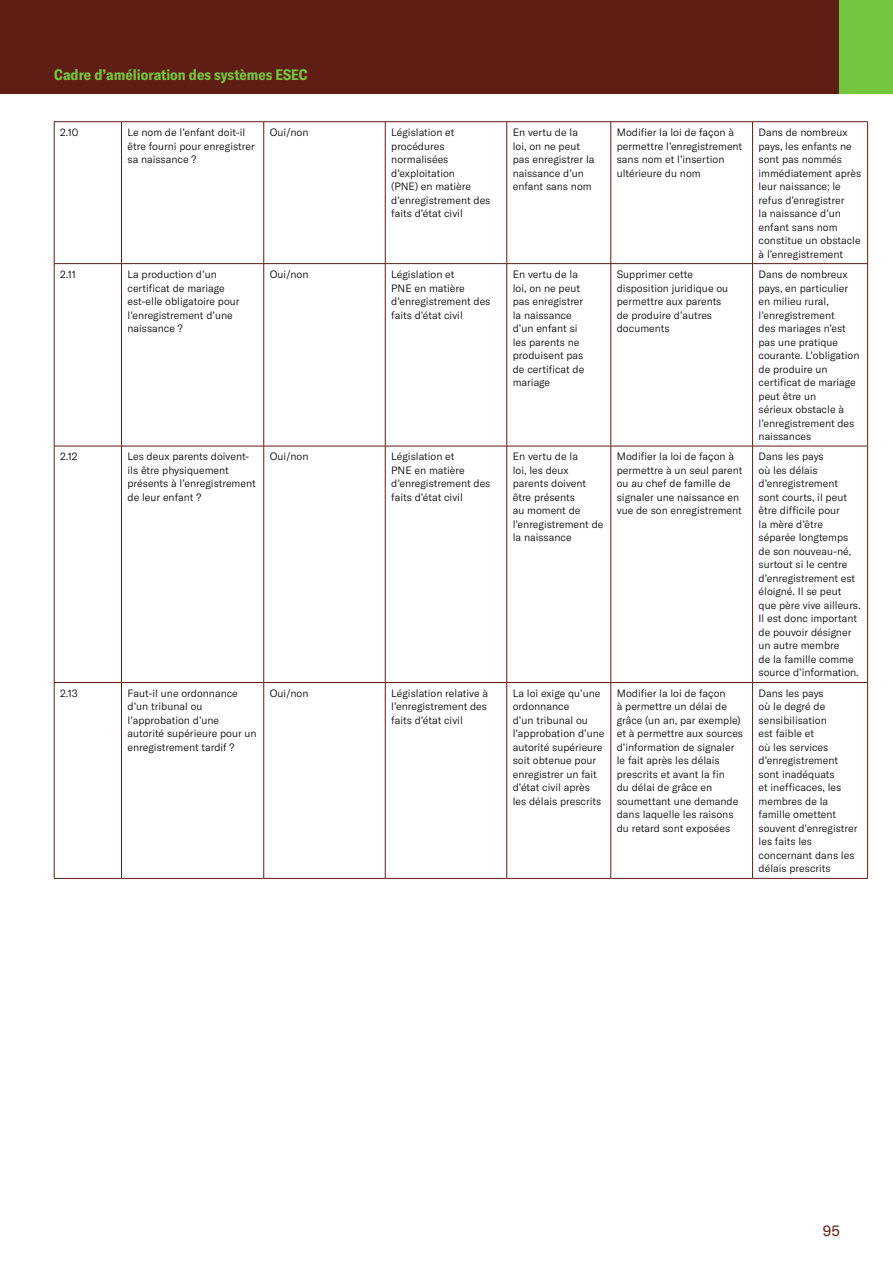
<style>
.page{position:relative;width:893px;height:1263px;background:#fff}
.page>*{position:absolute;margin:0;border:0;box-sizing:border-box;transform-origin:0 0}
.t1{font:700 condensed 15px "GT America";color:#74c53e}
.t2{font:15px "GT America";color:#5f1d14}
.Body_Charts_Small{font:300 10.5px/13.5px "GT America";color:#000}
</style>
<div class="page">
<div style="left:0;top:0;width:839px;height:94px;background:#5f1d14"></div>
<div style="left:839px;top:0;width:54px;height:94px;background:#74c53e"></div>
<hr style="left:54px;top:122px;width:1px;height:141px;background:#5f1d14">
<hr style="left:54px;top:264px;width:1px;height:182px;background:#5f1d14">
<hr style="left:54px;top:446px;width:1px;height:236px;background:#5f1d14">
<hr style="left:54px;top:683px;width:1px;height:195px;background:#5f1d14">
<hr style="left:121px;top:122px;width:1px;height:141px;background:#5f1d14">
<hr style="left:263px;top:122px;width:1px;height:141px;background:#5f1d14">
<hr style="left:385px;top:122px;width:1px;height:141px;background:#5f1d14">
<hr style="left:506px;top:122px;width:1px;height:141px;background:#5f1d14">
<hr style="left:610px;top:122px;width:1px;height:141px;background:#5f1d14">
<hr style="left:752px;top:122px;width:1px;height:141px;background:#5f1d14">
<hr style="left:867px;top:122px;width:1px;height:141px;background:#5f1d14">
<hr style="left:121px;top:264px;width:1px;height:182px;background:#5f1d14">
<hr style="left:263px;top:264px;width:1px;height:182px;background:#5f1d14">
<hr style="left:385px;top:264px;width:1px;height:182px;background:#5f1d14">
<hr style="left:506px;top:264px;width:1px;height:182px;background:#5f1d14">
<hr style="left:610px;top:264px;width:1px;height:182px;background:#5f1d14">
<hr style="left:752px;top:264px;width:1px;height:182px;background:#5f1d14">
<hr style="left:867px;top:264px;width:1px;height:182px;background:#5f1d14">
<hr style="left:121px;top:446px;width:1px;height:236px;background:#5f1d14">
<hr style="left:263px;top:446px;width:1px;height:236px;background:#5f1d14">
<hr style="left:385px;top:446px;width:1px;height:236px;background:#5f1d14">
<hr style="left:506px;top:446px;width:1px;height:236px;background:#5f1d14">
<hr style="left:610px;top:446px;width:1px;height:236px;background:#5f1d14">
<hr style="left:752px;top:446px;width:1px;height:236px;background:#5f1d14">
<hr style="left:867px;top:446px;width:1px;height:236px;background:#5f1d14">
<hr style="left:121px;top:683px;width:1px;height:195px;background:#5f1d14">
<hr style="left:263px;top:683px;width:1px;height:195px;background:#5f1d14">
<hr style="left:385px;top:683px;width:1px;height:195px;background:#5f1d14">
<hr style="left:506px;top:683px;width:1px;height:195px;background:#5f1d14">
<hr style="left:610px;top:683px;width:1px;height:195px;background:#5f1d14">
<hr style="left:752px;top:683px;width:1px;height:195px;background:#5f1d14">
<hr style="left:867px;top:683px;width:1px;height:195px;background:#5f1d14">
<hr style="left:54px;top:121px;width:68px;height:1px;background:#5f1d14">
<hr style="left:122px;top:121px;width:142px;height:1px;background:#5f1d14">
<hr style="left:264px;top:121px;width:121px;height:1px;background:#5f1d14">
<hr style="left:385px;top:121px;width:122px;height:1px;background:#5f1d14">
<hr style="left:507px;top:121px;width:104px;height:1px;background:#5f1d14">
<hr style="left:611px;top:121px;width:142px;height:1px;background:#5f1d14">
<hr style="left:753px;top:121px;width:115px;height:1px;background:#5f1d14">
<hr style="left:54px;top:263px;width:68px;height:1px;background:#5f1d14">
<hr style="left:122px;top:263px;width:142px;height:1px;background:#5f1d14">
<hr style="left:264px;top:263px;width:121px;height:1px;background:#5f1d14">
<hr style="left:385px;top:263px;width:122px;height:1px;background:#5f1d14">
<hr style="left:507px;top:263px;width:104px;height:1px;background:#5f1d14">
<hr style="left:611px;top:263px;width:142px;height:1px;background:#5f1d14">
<hr style="left:753px;top:263px;width:115px;height:1px;background:#5f1d14">
<hr style="left:54px;top:446px;width:68px;height:1px;background:#5f1d14">
<hr style="left:122px;top:446px;width:142px;height:1px;background:#5f1d14">
<hr style="left:264px;top:446px;width:121px;height:1px;background:#5f1d14">
<hr style="left:385px;top:446px;width:122px;height:1px;background:#5f1d14">
<hr style="left:507px;top:446px;width:104px;height:1px;background:#5f1d14">
<hr style="left:611px;top:446px;width:142px;height:1px;background:#5f1d14">
<hr style="left:753px;top:446px;width:115px;height:1px;background:#5f1d14">
<hr style="left:54px;top:682px;width:68px;height:1px;background:#5f1d14">
<hr style="left:122px;top:682px;width:142px;height:1px;background:#5f1d14">
<hr style="left:264px;top:682px;width:121px;height:1px;background:#5f1d14">
<hr style="left:385px;top:682px;width:122px;height:1px;background:#5f1d14">
<hr style="left:507px;top:682px;width:104px;height:1px;background:#5f1d14">
<hr style="left:611px;top:682px;width:142px;height:1px;background:#5f1d14">
<hr style="left:753px;top:682px;width:115px;height:1px;background:#5f1d14">
<hr style="left:54px;top:878px;width:68px;height:1px;background:#5f1d14">
<hr style="left:122px;top:878px;width:142px;height:1px;background:#5f1d14">
<hr style="left:264px;top:878px;width:121px;height:1px;background:#5f1d14">
<hr style="left:385px;top:878px;width:122px;height:1px;background:#5f1d14">
<hr style="left:507px;top:878px;width:104px;height:1px;background:#5f1d14">
<hr style="left:611px;top:878px;width:142px;height:1px;background:#5f1d14">
<hr style="left:753px;top:878px;width:115px;height:1px;background:#5f1d14">
<h1 class="t1" style="left:54px;top:65px;width:255px">Cadre d’amélioration des systèmes ESEC</h1>
<p class="Body_Charts_Small" style="left:60px;top:126px;width:20px">2.10</p>
<p class="Body_Charts_Small" style="left:128px;top:126px;width:129px">Le nom de l’enfant doit-il être fourni pour enregistrer sa naissance ?</p>
<p class="Body_Charts_Small" style="left:270px;top:126px;width:40px">Oui/non</p>
<p class="Body_Charts_Small" style="left:391px;top:126px;width:101px">Législation et procédures normalisées d’exploitation<br>(PNE) en matière d’enregistrement des faits d’état civil</p>
<p class="Body_Charts_Small" style="left:513px;top:126px;width:83px">En vertu de la<br>loi, on ne peut pas enregistrer la naissance d’un enfant sans nom</p>
<p class="Body_Charts_Small" style="left:617px;top:126px;width:127px">Modifier la loi de façon à permettre l’enregistrement sans nom et l’insertion ultérieure du nom</p>
<p class="Body_Charts_Small" style="left:759px;top:126px;width:104px">Dans de nombreux pays, les enfants ne sont pas nommés immédiatement après leur naissance; le refus d’enregistrer<br>la naissance d’un enfant sans nom constitue un obstacle à l’enregistrement</p>
<p class="Body_Charts_Small" style="left:60px;top:268px;width:17px">2.11</p>
<p class="Body_Charts_Small" style="left:128px;top:268px;width:114px">La production d’un certificat de mariage est-elle obligatoire pour l’enregistrement d’une naissance ?</p>
<p class="Body_Charts_Small" style="left:270px;top:268px;width:40px">Oui/non</p>
<p class="Body_Charts_Small" style="left:391px;top:268px;width:101px">Législation et<br>PNE en matière d’enregistrement des faits d’état civil</p>
<p class="Body_Charts_Small" style="left:513px;top:268px;width:73px">En vertu de la loi, on ne peut pas enregistrer la naissance d’un enfant si les parents ne produisent pas de certificat de mariage</p>
<p class="Body_Charts_Small" style="left:617px;top:268px;width:113px">Supprimer cette disposition juridique ou permettre aux parents de produire d’autres documents</p>
<p class="Body_Charts_Small" style="left:759px;top:268px;width:102px">Dans de nombreux pays, en particulier en milieu rural, l’enregistrement<br>des mariages n’est pas une pratique courante. L’obligation de produire un certificat de mariage peut être un<br>sérieux obstacle à l’enregistrement des naissances</p>
<p class="Body_Charts_Small" style="left:60px;top:450px;width:19px">2.12</p>
<p class="Body_Charts_Small" style="left:128px;top:450px;width:130px">Les deux parents doivent&shy;ils être physiquement présents à l’enregistrement de leur enfant ?</p>
<p class="Body_Charts_Small" style="left:270px;top:450px;width:40px">Oui/non</p>
<p class="Body_Charts_Small" style="left:391px;top:450px;width:101px">Législation et<br>PNE en matière d’enregistrement des faits d’état civil</p>
<p class="Body_Charts_Small" style="left:513px;top:450px;width:92px">En vertu de la<br>loi, les deux parents doivent être présents<br>au moment de l’enregistrement de la naissance</p>
<p class="Body_Charts_Small" style="left:617px;top:450px;width:127px">Modifier la loi de façon à permettre à un seul parent ou au chef de famille de signaler une naissance en vue de son enregistrement</p>
<p class="Body_Charts_Small" style="left:759px;top:450px;width:103px">Dans les pays<br>où les délais d’enregistrement sont courts, il peut être difficile pour<br>la mère d’être séparée longtemps de son nouveau-né, surtout si le centre d’enregistrement est éloigné. Il se peut que père vive ailleurs.<br>Il est donc important de pouvoir désigner un autre membre<br>de la famille comme source d’information.</p>
<p class="Body_Charts_Small" style="left:60px;top:686px;width:19px">2.13</p>
<p class="Body_Charts_Small" style="left:128px;top:686px;width:131px">Faut-il une ordonnance d’un tribunal ou l’approbation d’une autorité supérieure pour un enregistrement tardif ?</p>
<p class="Body_Charts_Small" style="left:270px;top:686px;width:40px">Oui/non</p>
<p class="Body_Charts_Small" style="left:391px;top:686px;width:98px;text-align:justify">Législation relative à l’enregistrement des faits d’état civil</p>
<p class="Body_Charts_Small" style="left:513px;top:686px;width:93px">La loi exige qu’une ordonnance<br>d’un tribunal ou l’approbation d’une autorité supérieure soit obtenue pour enregistrer un fait d’état civil après les délais prescrits</p>
<p class="Body_Charts_Small" style="left:617px;top:686px;width:128px">Modifier la loi de façon<br>à permettre un délai de grâce (un an, par exemple) et à permettre aux sources d’information de signaler le fait après les délais prescrits et avant la fin<br>du délai de grâce en soumettant une demande dans laquelle les raisons du retard sont exposées</p>
<p class="Body_Charts_Small" style="left:759px;top:686px;width:100px">Dans les pays<br>où le degré de sensibilisation<br>est faible et<br>où les services d’enregistrement sont inadéquats<br>et inefficaces, les membres de la famille omettent souvent d’enregistrer les faits les concernant dans les délais prescrits</p>
<h1 class="t2" style="left:823px;top:1222px;width:19px">95</h1>
</div>
